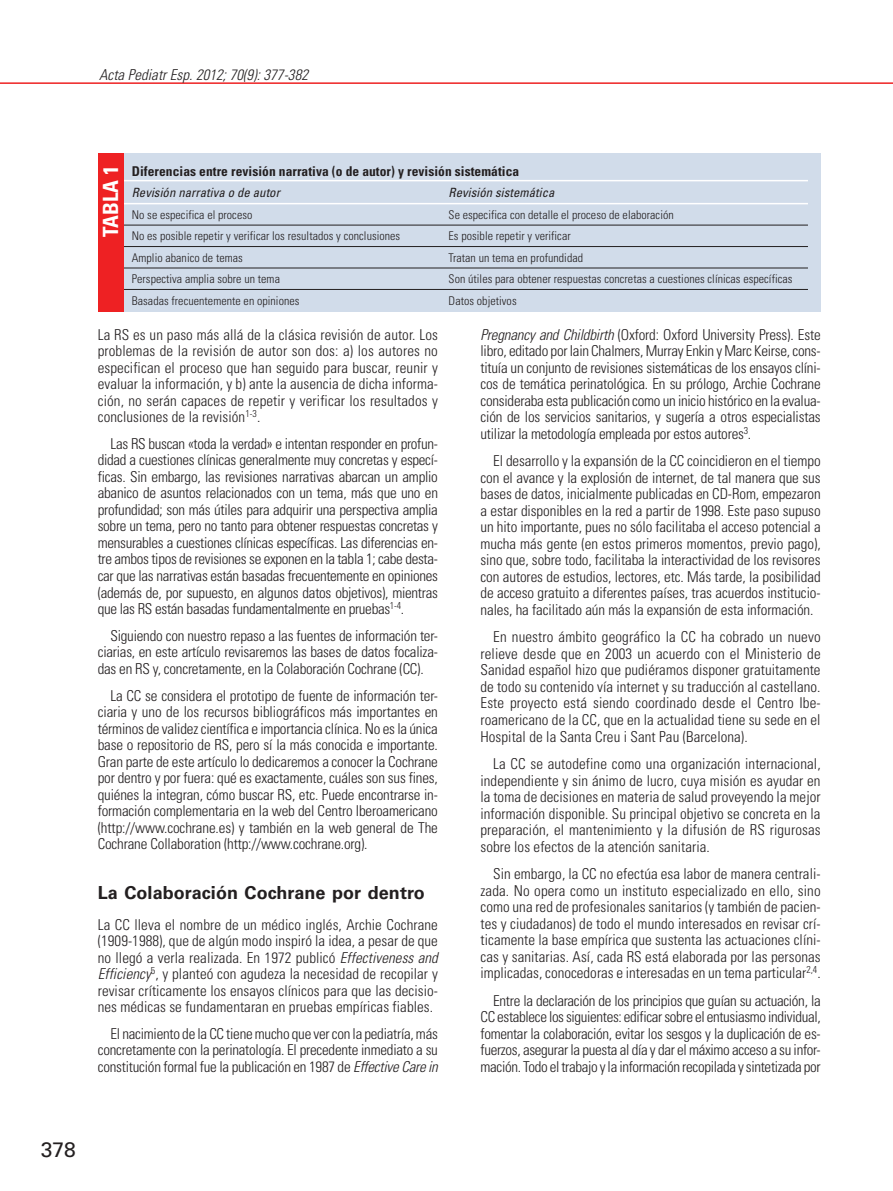
<style>
.page{position:relative;width:893px;height:1191px;background:#fff}
.page>*{position:absolute;margin:0;border:0;box-sizing:border-box;transform-origin:0 0}
.t1{font:700 condensed 21px "Univers LT Std";letter-spacing:.005em;color:#fff}
.t2{font:21px "Univers LT Std";color:#231f20}
.t3{font:700 18px "Univers LT Std";letter-spacing:.005em;color:#231f20}
.t4{font:300 condensed 15px/16.5px "Univers LT Std";letter-spacing:-.005em;color:#231f20;text-align:justify}
.t5{font:italic 300 condensed 15px "Univers LT Std";letter-spacing:.005em;color:#231f20}
.t6{font:700 condensed 13.5px "Univers LT Std";letter-spacing:.005em;color:#231f20}
.t7{font:italic condensed 12.75px "Univers LT Std";letter-spacing:.005em;color:#231f20}
.t8{font:300 condensed 12px "Univers LT Std";letter-spacing:.005em;color:#231f20}
.s1{font-style:italic}
</style>
<div class="page">
<hr style="left:0;top:82px;width:893px;height:2px;background:#ee2123">
<div style="left:98px;top:153px;width:723px;height:159px;background:#d1dcea"></div>
<hr style="left:111px;top:180px;width:697px;height:1px;background:#fff">
<hr style="left:111px;top:225px;width:697px;height:1px;background:#231f20">
<hr style="left:111px;top:246px;width:697px;height:1px;background:#231f20">
<hr style="left:111px;top:268px;width:697px;height:1px;background:#231f20">
<hr style="left:111px;top:289px;width:697px;height:1px;background:#231f20">
<hr style="left:111px;top:203px;width:697px;height:1px;background:#fff">
<div style="left:98px;top:153px;width:25px;height:159px;background:#ee2123"></div>
<p class="t5" style="left:99px;top:67px;width:210px">Acta Pediatr Esp. 2012; 70(9): 377-382</p>
<h1 class="t1" style="left:101px;top:237px;width:73px;rotate:-90deg">TABLA 1</h1>
<p class="t6" style="left:132px;top:164px;width:389px">Diferencias entre revisión narrativa (o de autor) y revisión sistemática</p>
<p class="t7" style="left:132px;top:187px;width:150px">Revisión narrativa o de autor</p>
<p class="t7" style="left:449px;top:187px;width:107px">Revisión sistemática</p>
<p class="t8" style="left:132px;top:209px;width:122px">No se especifica el proceso</p>
<p class="t8" style="left:449px;top:209px;width:227px">Se especifica con detalle el proceso de elaboración</p>
<p class="t8" style="left:132px;top:230px;width:270px">No es posible repetir y verificar los resultados y conclusiones</p>
<p class="t8" style="left:449px;top:230px;width:124px">Es posible repetir y verificar</p>
<p class="t8" style="left:132px;top:252px;width:113px">Amplio abanico de temas</p>
<p class="t8" style="left:449px;top:252px;width:136px">Tratan un tema en profundidad</p>
<p class="t8" style="left:132px;top:273px;width:150px">Perspectiva amplia sobre un tema</p>
<p class="t8" style="left:449px;top:273px;width:345px">Son útiles para obtener respuestas concretas a cuestiones clínicas específicas</p>
<p class="t8" style="left:132px;top:294px;width:169px">Basadas frecuentemente en opiniones</p>
<p class="t8" style="left:449px;top:294px;width:70px">Datos objetivos</p>
<p class="t4" style="left:98px;top:327px;width:342px">La RS es un paso más allá de la clásica revisión de autor. Los problemas de la revisión de autor son dos: a) los autores no especifican el proceso que han seguido para buscar, reunir y evaluar la información, y b) ante la ausencia de dicha informa&shy;ción, no serán capaces de repetir y verificar los resultados y conclusiones de la revisión<sup>1-3</sup>.</p>
<p class="t4" style="left:98px;top:436px;width:342px;text-indent:13px">Las RS buscan «toda la verdad» e intentan responder en profun&shy;didad a cuestiones clínicas generalmente muy concretas y especí&shy;ficas. Sin embargo, las revisiones narrativas abarcan un amplio abanico de asuntos relacionados con un tema, más que uno en profundidad; son más útiles para adquirir una perspectiva amplia sobre un tema, pero no tanto para obtener respuestas concretas y mensurables a cuestiones clínicas específicas. Las diferencias en&shy;tre ambos tipos de revisiones se exponen en la tabla 1; cabe desta&shy;car que las narrativas están basadas frecuentemente en opiniones (además de, por supuesto, en algunos datos objetivos), mientras que las RS están basadas fundamentalmente en pruebas<sup>1-4</sup>.</p>
<p class="t4" style="left:98px;top:628px;width:342px;text-indent:13px">Siguiendo con nuestro repaso a las fuentes de información ter&shy;ciarias, en este artículo revisaremos las bases de datos focaliza&shy;das en RS y, concretamente, en la Colaboración Cochrane (CC).</p>
<p class="t4" style="left:98px;top:688px;width:342px;text-indent:13px">La CC se considera el prototipo de fuente de información ter&shy;ciaria y uno de los recursos bibliográficos más importantes en términos de validez científica e importancia clínica. No es la única base o repositorio de RS, pero sí la más conocida e importante.<br>Gran parte de este artículo lo dedicaremos a conocer la Cochrane por dentro y por fuera: qué es exactamente, cuáles son sus fines, quiénes la integran, cómo buscar RS, etc. Puede encontrarse in&shy;formación complementaria en la web del Centro Iberoamericano (http://www.cochrane.es) y también en la web general de The Cochrane Collaboration (http://www.cochrane.org).</p>
<p class="t3" style="left:98px;top:883px;width:328px">La Colaboración Cochrane por dentro</p>
<p class="t4" style="left:98px;top:917px;width:342px">La CC lleva el nombre de un médico inglés, Archie Cochrane (1909-1988), que de algún modo inspiró la idea, a pesar de que no llegó a verla realizada. En 1972 publicó <span class="s1">Effectiveness and Efficiency</span><sup>5</sup>, y planteó con agudeza la necesidad de recopilar y revisar críticamente los ensayos clínicos para que las decisio&shy;nes médicas se fundamentaran en pruebas empíricas fiables.</p>
<p class="t4" style="left:98px;top:1026px;width:342px;text-indent:13px">El nacimiento de la CC tiene mucho que ver con la pediatría, más concretamente con la perinatología. El precedente inmediato a su constitución formal fue la publicación en 1987 de <span class="s1">Effective Care in</span></p>
<p class="t4" style="left:480px;top:327px;width:342px"><span class="s1">Pregnancy and Childbirth</span> (Oxford: Oxford University Press). Este libro, editado por Iain Chalmers, Murray Enkin y Marc Keirse, cons&shy;tituía un conjunto de revisiones sistemáticas de los ensayos clíni&shy;cos de temática perinatológica. En su prólogo, Archie Cochrane consideraba esta publicación como un inicio histórico en la evalua&shy;ción de los servicios sanitarios, y sugería a otros especialistas utilizar la metodología empleada por estos autores<sup>3</sup>.</p>
<p class="t4" style="left:480px;top:453px;width:342px;text-indent:13px">El desarrollo y la expansión de la CC coincidieron en el tiempo con el avance y la explosión de internet, de tal manera que sus bases de datos, inicialmente publicadas en CD-Rom, empezaron a estar disponibles en la red a partir de 1998. Este paso supuso un hito importante, pues no sólo facilitaba el acceso potencial a mucha más gente (en estos primeros momentos, previo pago), sino que, sobre todo, facilitaba la interactividad de los revisores con autores de estudios, lectores, etc. Más tarde, la posibilidad de acceso gratuito a diferentes países, tras acuerdos institucio&shy;nales, ha facilitado aún más la expansión de esta información.</p>
<p class="t4" style="left:480px;top:630px;width:342px;text-indent:13px">En nuestro ámbito geográfico la CC ha cobrado un nuevo relieve desde que en 2003 un acuerdo con el Ministerio de Sanidad español hizo que pudiéramos disponer gratuitamente de todo su contenido vía internet y su traducción al castellano.<br>Este proyecto está siendo coordinado desde el Centro Ibe&shy;roamericano de la CC, que en la actualidad tiene su sede en el Hospital de la Santa Creu i Sant Pau (Barcelona).</p>
<p class="t4" style="left:480px;top:756px;width:342px;text-indent:13px">La CC se autodefine como una organización internacional, independiente y sin ánimo de lucro, cuya misión es ayudar en la toma de decisiones en materia de salud proveyendo la mejor información disponible. Su principal objetivo se concreta en la preparación, el mantenimiento y la difusión de RS rigurosas sobre los efectos de la atención sanitaria.</p>
<p class="t4" style="left:480px;top:866px;width:342px;text-indent:13px">Sin embargo, la CC no efectúa esa labor de manera centrali&shy;zada. No opera como un instituto especializado en ello, sino como una red de profesionales sanitarios (y también de pacien&shy;tes y ciudadanos) de todo el mundo interesados en revisar crí&shy;ticamente la base empírica que sustenta las actuaciones clíni&shy;cas y sanitarias. Así, cada RS está elaborada por las personas implicadas, conocedoras e interesadas en un tema particular<sup>2,4</sup>.</p>
<p class="t4" style="left:480px;top:993px;width:342px;text-indent:13px">Entre la declaración de los principios que guían su actuación, la CC establece los siguientes: edificar sobre el entusiasmo individual, fomentar la colaboración, evitar los sesgos y la duplicación de es&shy;fuerzos, asegurar la puesta al día y dar el máximo acceso a su infor&shy;mación. Todo el trabajo y la información recopilada y sintetizada por</p>
<h1 class="t2" style="left:41px;top:1139px;width:37px">378</h1>
</div>
